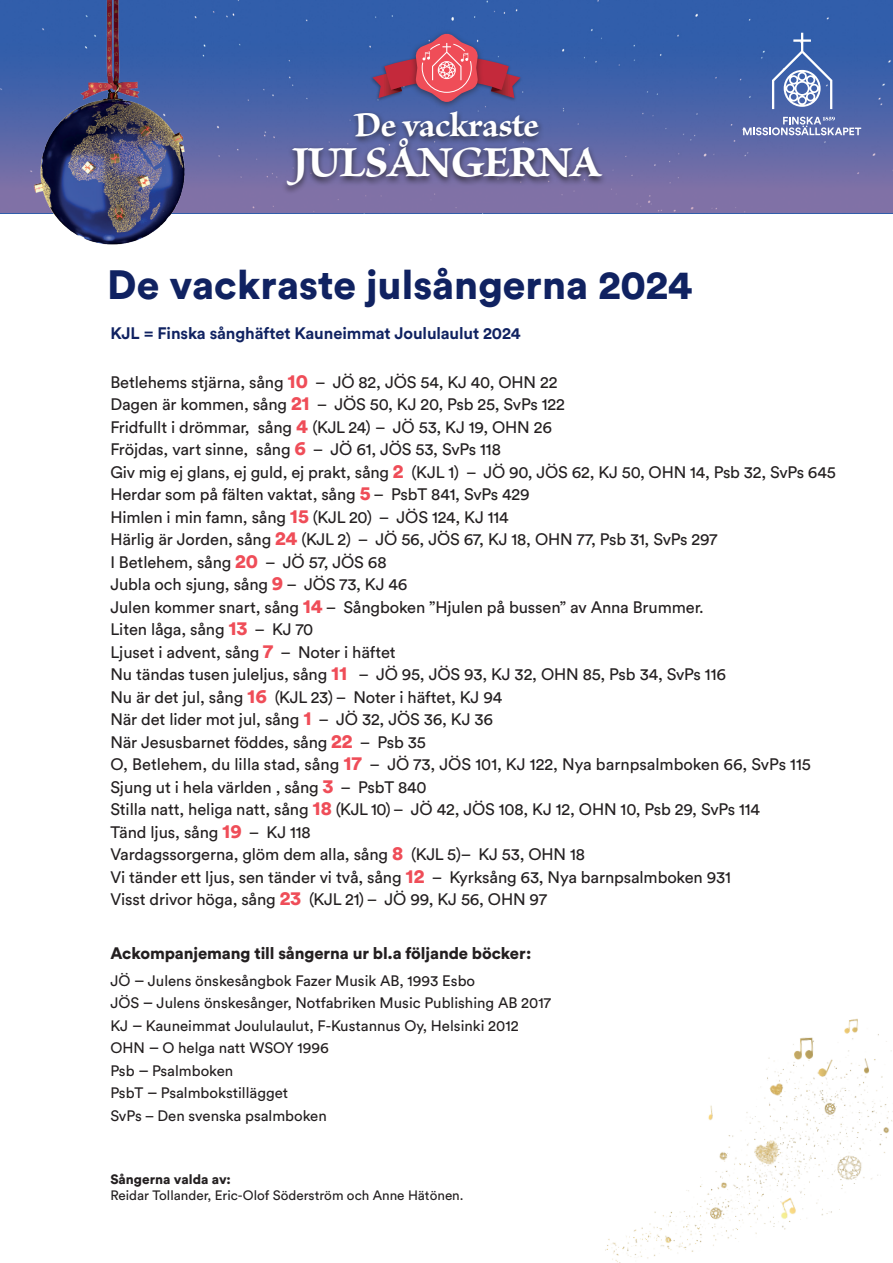
<style>
.page{position:relative;width:893px;height:1263px;background:#fff}
.page>*{position:absolute;margin:0;border:0;box-sizing:border-box;transform-origin:0 0}
.t1{font:700 45.75px "Brioso Pro";letter-spacing:-.04em;color:#fff}
.t2{font:900 40.5px "Circular Std";color:#102261}
.t3{font:700 36.75px "Brioso Pro";letter-spacing:-.02em;color:#fff}
.t4{font:16.5px/22.5px "Circular Std";letter-spacing:-.005em;color:#231f20}
.t5{font:900 16.5px "Circular Std";letter-spacing:-.005em;color:#231f20}
.t6{font:700 16.5px "Circular Std";letter-spacing:-.005em;color:#102261}
.t7{font:15px "Circular Std";color:#231f20}
.Ninni_-_Kuvan_päällä_oleva_teksti{font:13.5px "Circular Std";color:#231f20}
.Ninni_-_Kuvan_päällä_oleva_teksti-2{font:900 13.5px "Circular Std";color:#231f20}
.s1{font-weight:900;font-size:19.5px;color:#ef4d58}
.s2{font-size:16.5px}
</style>
<div class="page">
<div style="left:231px;top:0;width:662px;height:40px;background:#315eab"></div>
<div style="left:0;top:40px;width:893px;height:173px;background:linear-gradient(to bottom,#295cab,#8773a6)"></div>
<img style="left:0;top:0;width:231px;height:245px">
<img style="left:605px;top:1018px;width:288px;height:245px">
<svg style="left:743px;top:117px;width:118px;height:18px;background:#8390c0"></svg>
<svg style="left:772px;top:33px;width:60px;height:76px;background:#6482bc"></svg>
<div style="left:349px;top:108px;width:196px;height:37px;background:#231f20;opacity:.75"></div>
<div style="left:281px;top:136px;width:327px;height:58px;background:#231f20;opacity:.75"></div>
<div style="left:370px;top:54px;width:153px;height:48px;background:#3b60a9"></div>
<div style="left:409px;top:29px;width:75px;height:81px;background:#231f20;opacity:.57"></div>
<svg style="left:372px;top:33px;width:148px;height:69px"></svg>
<p class="t3" style="left:354px;top:105px;width:187px">De vackraste</p>
<p class="t1" style="left:292px;top:138px;width:311px">JULSÅNGERNA</p>
<p class="t2" style="left:107px;top:257px;width:587px">De vackraste julsångerna 2024</p>
<p class="t6" style="left:110px;top:322px;width:412px">KJL = Finska sånghäftet Kauneimmat Joululaulut 2024</p>
<p class="t4" style="left:110px;top:371px;width:449px">Betlehems stjärna, sång <span class="s1">10</span> – JÖ 82, JÖS 54, KJ 40, OHN 22</p>
<p class="t4" style="left:110px;top:393px;width:456px">Dagen är kommen, sång <span class="s1">21</span> – JÖS 50, KJ 20, Psb 25, SvPs 122</p>
<p class="t4" style="left:110px;top:416px;width:443px">Fridfullt i drömmar, sång <span class="s1">4</span> (KJL 24) – JÖ 53, KJ 19, OHN 26</p>
<p class="t4" style="left:110px;top:438px;width:392px">Fröjdas, vart sinne, sång <span class="s1">6</span> – JÖ 61, JÖS 53, SvPs 118</p>
<p class="t4" style="left:110px;top:461px;width:727px">Giv mig ej glans, ej guld, ej prakt, sång <span class="s1">2</span> (KJL 1) – JÖ 90, JÖS 62, KJ 50, OHN 14, Psb 32, SvPs 645</p>
<p class="t4" style="left:110px;top:483px;width:421px">Herdar som på fälten vaktat, sång <span class="s1">5</span> – PsbT 841, SvPs 429</p>
<p class="t4" style="left:110px;top:506px;width:400px">Himlen i min famn, sång <span class="s1">15</span> (KJL 20) – JÖS 124, KJ 114</p>
<p class="t4" style="left:110px;top:528px;width:609px">Härlig är Jorden, sång <span class="s1">24</span> (KJL 2) – JÖ 56, JÖS 67, KJ 18, OHN 77, Psb 31, SvPs 297</p>
<p class="t4" style="left:110px;top:551px;width:278px">I Betlehem, sång <span class="s1">20</span> – JÖ 57, JÖS 68</p>
<p class="t4" style="left:110px;top:573px;width:298px">Jubla och sjung, sång <span class="s1">9</span> – JÖS 73, KJ 46</p>
<p class="t4" style="left:110px;top:596px;width:595px">Julen kommer snart, sång <span class="s1">14</span> – Sångboken ”Hjulen på bussen” av Anna Brummer.</p>
<p class="t4" style="left:110px;top:618px;width:204px">Liten låga, sång <span class="s1">13</span> – KJ 70</p>
<p class="t4" style="left:110px;top:641px;width:287px">Ljuset i advent, sång <span class="s1">7</span> – Noter i häftet</p>
<p class="t4" style="left:110px;top:663px;width:617px">Nu tändas tusen juleljus, sång <span class="s1">11</span> – JÖ 95, JÖS 93, KJ 32, OHN 85, Psb 34, SvPs 116<br>Nu är det jul, sång <span class="s1">16</span> (KJL 23) – Noter i häftet, KJ 94</p>
<p class="t4" style="left:110px;top:708px;width:384px">När det lider mot jul, sång <span class="s1">1</span> – JÖ 32, JÖS 36, KJ 36</p>
<p class="t4" style="left:110px;top:731px;width:317px">När Jesusbarnet föddes, sång <span class="s1">22</span> – Psb 35</p>
<p class="t4" style="left:110px;top:753px;width:702px">O, Betlehem, du lilla stad, sång <span class="s1">17</span> – JÖ 73, JÖS 101, KJ 122, Nya barnpsalmboken 66, SvPs 115</p>
<p class="t4" style="left:110px;top:776px;width:318px">Sjung ut i hela världen , sång <span class="s1">3</span> – PsbT 840</p>
<p class="t4" style="left:110px;top:798px;width:651px">Stilla natt, heliga natt, sång <span class="s1">18</span> (KJL 10) – JÖ 42, JÖS 108, KJ 12, OHN 10, Psb 29, SvPs 114</p>
<p class="t4" style="left:110px;top:821px;width:202px">Tänd ljus, sång <span class="s1">19</span> – KJ 118</p>
<p class="t4" style="left:110px;top:843px;width:622px">Vardagssorgerna, glöm dem alla, sång <span class="s1">8</span> (KJL 5)– KJ 53, OHN 18<br>Vi tänder ett ljus, sen tänder vi två, sång <span class="s1">12</span> – Kyrksång 63, Nya barnpsalmboken 931<br>Visst drivor höga, sång <span class="s1">23</span> (KJL 21) – JÖ 99, KJ 56, OHN 97</p>
<p class="t5" style="left:110px;top:942px;width:422px">Ackompanjemang till sångerna ur bl.a följande böcker:</p>
<p class="t7" style="left:110px;top:971px;width:366px">JÖ <span class="s2">–</span> Julens önskesångbok Fazer Musik AB, 1993 Esbo</p>
<p class="t7" style="left:110px;top:994px;width:442px">JÖS <span class="s2">–</span> Julens önskesånger, Notfabriken Music Publishing AB 2017</p>
<p class="t7" style="left:110px;top:1016px;width:410px">KJ <span class="s2">–</span> Kauneimmat Joululaulut, F-Kustannus Oy, Helsinki 2012</p>
<p class="t7" style="left:110px;top:1039px;width:220px">OHN <span class="s2">–</span> O helga natt WSOY 1996</p>
<p class="t7" style="left:110px;top:1061px;width:124px">Psb <span class="s2">–</span> Psalmboken</p>
<p class="t7" style="left:110px;top:1084px;width:179px">PsbT <span class="s2">–</span> Psalmbokstillägget</p>
<p class="t7" style="left:110px;top:1106px;width:218px">SvPs – Den svenska psalmboken</p>
<p class="Ninni_-_Kuvan_päällä_oleva_teksti-2" style="left:110px;top:1170px;width:122px">Sångerna valda av:</p>
<p class="Ninni_-_Kuvan_päällä_oleva_teksti" style="left:110px;top:1187px;width:355px">Reidar Tollander, Eric-Olof Söderström och Anne Hätönen.</p>
</div>
